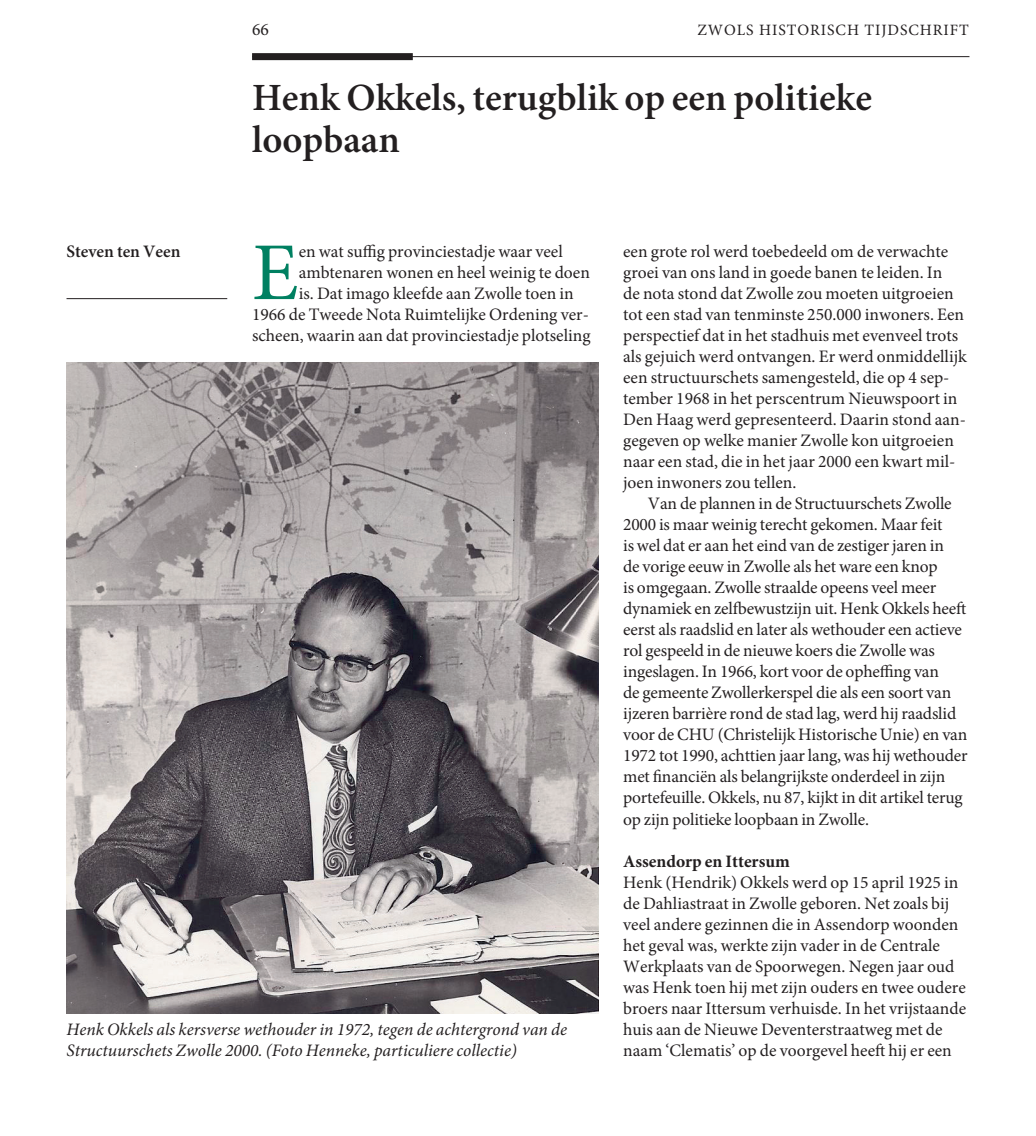
<style>
.page{position:relative;width:1036px;height:1136px;background:#fff}
.page>*{position:absolute;margin:0;border:0;box-sizing:border-box;transform-origin:0 0}
.t1{font:82.08px "Minion Pro";color:#008061}
.t2{font:600 38.5px/42px "Minion Pro";color:#231f20}
.t3{font:17.5px/21px "Minion Pro";color:#231f20}
.t4{font:italic 17.5px/21px "Minion Pro";color:#231f20}
.t5{font:700 17.5px "Minion Pro";color:#231f20}
.t6{font:600 17.5px "Minion Pro";color:#231f20}
.t7{font:15.75px "Minion Pro";letter-spacing:.06em;color:#231f20}
</style>
<div class="page">
<hr style="left:252px;top:56px;width:717px;height:1px;background:#231f20">
<div style="left:252px;top:53px;width:161px;height:7px;background:#231f20"></div>
<hr style="left:67px;top:298px;width:160px;height:1px;background:#231f20">
<img style="left:67px;top:362px;width:531px;height:651px">
<p class="t3" style="left:252px;top:19px;width:18px">66</p>
<p class="t7" style="left:697px;top:19px;width:13px">zwol</p>
<p class="t7" style="left:746px;top:19px;width:52px">s histori</p>
<p class="t7" style="left:827px;top:19px;width:47px">sch tijd</p>
<p class="t7" style="left:900px;top:19px;width:31px">schri</p>
<p class="t7" style="left:950px;top:19px;width:16px">ft</p>
<h2 class="t2" style="left:252px;top:76px;width:621px">Henk Okkels, terugblik op een politieke loopbaan</h2>
<p class="t6" style="left:67px;top:239px;width:115px">Steven ten Veen</p>
<h1 class="t1" style="left:252px;top:218px;width:48px">E</h1>
<p class="t3" style="left:299px;top:241px;width:266px">en wat suffig provinciestadje waar veel</p>
<p class="t3" style="left:299px;top:262px;width:293px">ambtenaren wonen en heel weinig te doen</p>
<p class="t3" style="left:299px;top:283px;width:277px">is. Dat imago kleefde aan Zwolle toen in</p>
<p class="t3" style="left:252px;top:304px;width:338px">1966 de Tweede Nota Ruimtelijke Ordening ver-</p>
<p class="t3" style="left:252px;top:325px;width:340px">scheen, waarin aan dat provinciestadje plotseling</p>
<p class="t4" style="left:67px;top:1018px;width:502px">Henk Okkels als kersverse wethouder in 1972, tegen de achtergrond van de<br>Structuurschets Zwolle 2000. (Foto Henneke, particuliere collectie)</p>
<p class="t3" style="left:623px;top:241px;width:345px">een grote rol werd toebedeeld om de verwachte groei van ons land in goede banen te leiden. In<br>de nota stond dat Zwolle zou moeten uitgroeien tot een stad van tenminste 250.000 inwoners. Een perspectief dat in het stadhuis met evenveel trots als gejuich werd ontvangen. Er werd onmiddellijk een structuurschets samengesteld, die op 4 sep&shy;tember 1968 in het perscentrum Nieuwspoort in Den Haag werd gepresenteerd. Daarin stond aan&shy;gegeven op welke manier Zwolle kon uitgroeien naar een stad, die in het jaar 2000 een kwart mil&shy;joen inwoners zou tellen.</p>
<p class="t3" style="left:623px;top:493px;width:346px;text-indent:25px">Van de plannen in de Structuurschets Zwolle 2000 is maar weinig terecht gekomen. Maar feit<br>is wel dat er aan het eind van de zestiger jaren in<br>de vorige eeuw in Zwolle als het ware een knop<br>is omgegaan. Zwolle straalde opeens veel meer dynamiek en zelfbewustzijn uit. Henk Okkels heeft eerst als raadslid en later als wethouder een actieve rol gespeeld in de nieuwe koers die Zwolle was ingeslagen. In 1966, kort voor de opheffing van<br>de gemeente Zwollerkerspel die als een soort van ijzeren barrière rond de stad lag, werd hij raadslid voor de CHU (Christelijk Historische Unie) en van 1972 tot 1990, achttien jaar lang, was hij wethouder met financiën als belangrijkste onderdeel in zijn portefeuille. Okkels, nu 87, kijkt in dit artikel terug op zijn politieke loopbaan in Zwolle.</p>
<p class="t5" style="left:623px;top:848px;width:168px">Assendorp en Ittersum</p>
<p class="t3" style="left:623px;top:871px;width:345px">Henk (Hendrik) Okkels werd op 15 april 1925 in de Dahliastraat in Zwolle geboren. Net zoals bij veel andere gezinnen die in Assendorp woonden het geval was, werkte zijn vader in de Centrale Werkplaats van de Spoorwegen. Negen jaar oud was Henk toen hij met zijn ouders en twee oudere broers naar Ittersum verhuisde. In het vrijstaande huis aan de Nieuwe Deventerstraatweg met de naam ‘Clematis’ op de voorgevel heeft hij er een</p>
</div>
